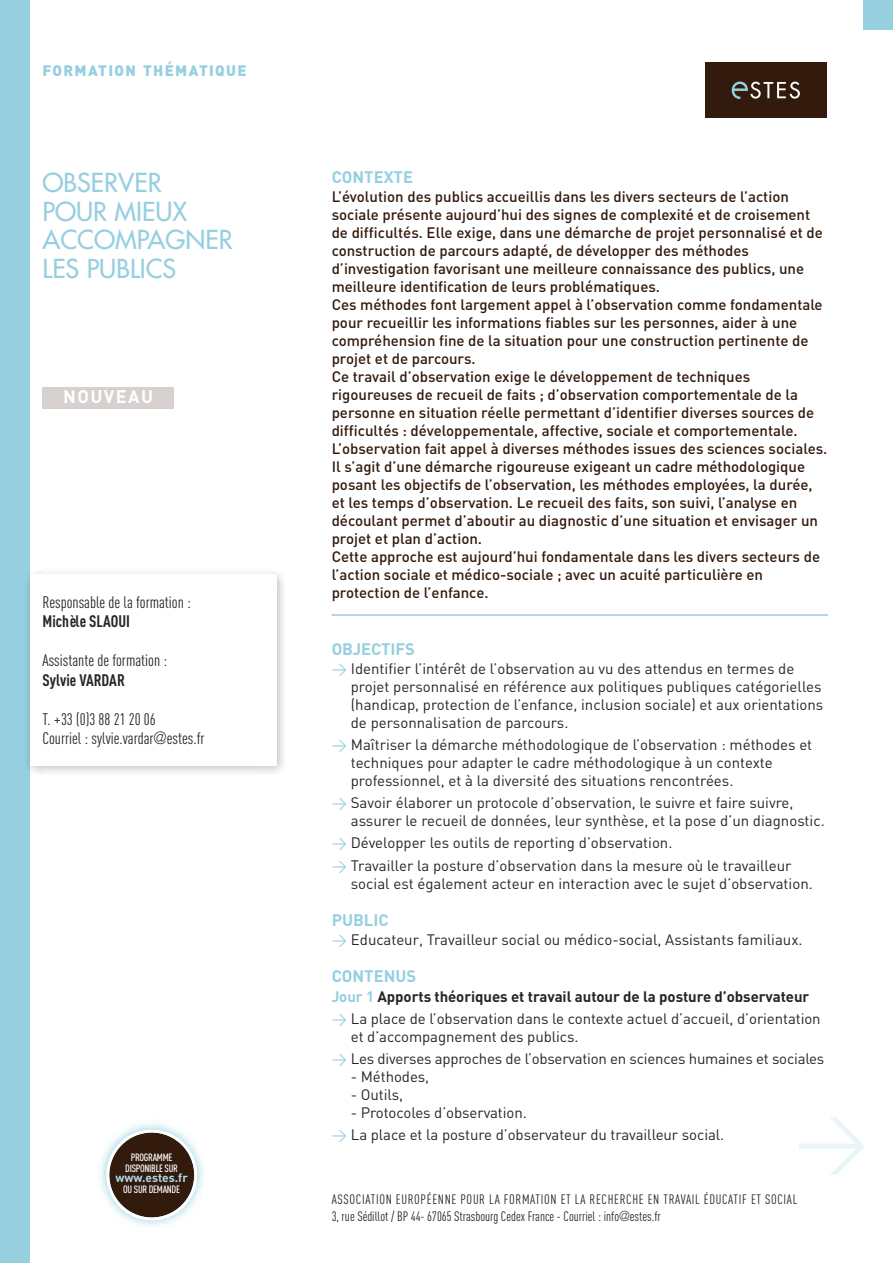
<style>
.page{position:relative;width:893px;height:1263px;background:#fff}
.page>*{position:absolute;margin:0;border:0;box-sizing:border-box;transform-origin:0 0}
.t1{font:72px "DIN";color:#eaf5f9}
.t2{font:25.5px/28.5px "Futura";color:#95cfe0}
.t3{font:700 18px "DIN";letter-spacing:.08em;color:#fff}
.t4{font:16.5px/19.5px "DIN Cond";color:#272526}
.t5{font:700 16.5px "DIN";color:#95cfe0}
.t6{font:700 16.5px "DIN Cond";color:#272526}
.t7{font:500 15px/18px "DIN";color:#321a0c}
.t8{font:15px/18px "DIN";color:#272526}
.t9{font:900 15px "DIN";letter-spacing:.09em;color:#95cfe0}
.t10{font:13.5px/17.1px "DIN Cond";letter-spacing:.045em;color:#272526}
.t11{font:700 12px "DIN";color:#b0dbe8}
.t12{font:500 10.5px/10.5px "DIN Cond";letter-spacing:-.025em;color:#fff;text-align:center}
.s1{font-family:"Futura";font-weight:300}
.s2{color:#95cfe0}
.s3{font-weight:700;color:#95cfe0}
.s4{font-weight:700}
</style>
<div class="page">
<img style="left:100px;top:1123px;width:103px;height:103px">
<svg style="left:106px;top:1129px;width:91px;height:91px"></svg>
<div style="left:0;top:0;width:30px;height:1263px;background:#95cfe0"></div>
<hr style="left:332px;top:614px;width:496px;height:2px;background:#95cfe0">
<div style="left:705px;top:63px;width:122px;height:55px;background:#321a0c"></div>
<svg style="left:732px;top:82px;width:68px;height:17px"></svg>
<div style="left:863px;top:0;width:30px;height:30px;background:#95cfe0"></div>
<div style="left:43px;top:387px;width:131px;height:21px;background:#d6d1ce"></div>
<p class="t9" style="left:43px;top:62px;width:206px">FORMATION THÉMATIQUE</p>
<h2 class="t2" style="left:43px;top:170px;width:192px">OBSERVER<br>POUR MIEUX<br>ACCOMPAGNER<br>LES PUBLICS</h2>
<p class="t5" style="left:332px;top:168px;width:83px">CONTEXTE</p>
<p class="t7" style="left:332px;top:188px;width:497px">L’évolution des publics accueillis dans les divers secteurs de l’action sociale présente aujourd’hui des signes de complexité et de croisement de difficultés. Elle exige, dans une démarche de projet personnalisé et de construction de parcours adapté, de développer des méthodes d’investigation favorisant une meilleure connaissance des publics, une meilleure identification de leurs problématiques.<br>Ces méthodes font largement appel à l’observation comme fondamentale pour recueillir les informations fiables sur les personnes, aider à une compréhension fine de la situation pour une construction pertinente de projet et de parcours.<br>Ce travail d’observation exige le développement de techniques rigoureuses de recueil de faits ; d’observation comportementale de la personne en situation réelle permettant d’identifier diverses sources de difficultés : développementale, affective, sociale et comportementale.<br>L’observation fait appel à diverses méthodes issues des sciences sociales.<br>Il s’agit d’une démarche rigoureuse exigeant un cadre méthodologique posant les objectifs de l’observation, les méthodes employées, la durée, et les temps d’observation. Le recueil des faits, son suivi, l’analyse en découlant permet d’aboutir au diagnostic d’une situation et envisager un projet et plan d’action.<br>Cette approche est aujourd’hui fondamentale dans les divers secteurs de l’action sociale et médico-sociale ; avec un acuité particulière en protection de l’enfance.</p>
<p class="t3" style="left:63px;top:386px;width:91px">NOUVEAU</p>
<p class="t4" style="left:43px;top:594px;width:150px">Responsable de la formation :</p>
<p class="t6" style="left:43px;top:616px;width:89px">Michèle SLAOUI</p>
<p class="t4" style="left:43px;top:652px;width:126px">Assistante de formation :</p>
<p class="t6" style="left:43px;top:674px;width:84px">Sylvie VARDAR</p>
<p class="t4" style="left:43px;top:711px;width:164px">T. +33 (0)3 88 21 20 06<br>Courriel : sylvie.vardar<span class="s1">@</span>estes.fr</p>
<p class="t5" style="left:332px;top:640px;width:85px">OBJECTIFS</p>
<p class="t8" style="left:351px;top:659px;width:474px;text-indent:-19px"><span class="s2">&gt;</span> Identifier l’intérêt de l’observation au vu des attendus en termes de projet personnalisé en référence aux politiques publiques catégorielles (handicap, protection de l’enfance, inclusion sociale) et aux orientations de personnalisation de parcours.</p>
<p class="t8" style="left:351px;top:736px;width:463px;text-indent:-19px"><span class="s2">&gt;</span> Maîtriser la démarche méthodologique de l’observation : méthodes et techniques pour adapter le cadre méthodologique à un contexte professionnel, et à la diversité des situations rencontrées.</p>
<p class="t8" style="left:351px;top:794px;width:475px;text-indent:-19px"><span class="s2">&gt;</span> Savoir élaborer un protocole d’observation, le suivre et faire suivre, assurer le recueil de données, leur synthèse, et la pose d’un diagnostic.</p>
<p class="t8" style="left:332px;top:832px;width:461px;line-height:22.2px"><span class="s2">&gt;</span> Développer les outils de reporting d’observation.<br><span class="s2">&gt;</span> Travailler la posture d’observation dans la mesure où le travailleur</p>
<p class="t8" style="left:351px;top:874px;width:464px">social est également acteur en interaction avec le sujet d’observation.</p>
<p class="t5" style="left:332px;top:911px;width:58px">PUBLIC</p>
<p class="t8" style="left:332px;top:931px;width:472px"><span class="s2">&gt;</span> Educateur, Travailleur social ou médico-social, Assistants familiaux.</p>
<p class="t5" style="left:332px;top:967px;width:86px">CONTENUS</p>
<p class="t8" style="left:332px;top:985px;width:491px;line-height:22.2px"><span class="s3">Jour 1</span> <span class="s4">Apports théoriques et travail autour de la posture d’observateur </span><span class="s2">&gt;</span> La place de l’observation dans le contexte actuel d’accueil, d’orientation</p>
<p class="t8" style="left:332px;top:1025px;width:494px;line-height:22.2px;text-indent:19px">et d’accompagnement des publics.<br><span class="s2">&gt;</span> Les diverses approches de l’observation en sciences humaines et sociales</p>
<p class="t8" style="left:351px;top:1068px;width:80px">- Méthodes,</p>
<p class="t8" style="left:351px;top:1086px;width:54px">- Outils,</p>
<p class="t8" style="left:332px;top:1102px;width:394px;line-height:22.2px;text-indent:19px">- Protocoles d’observation.<br><span class="s2">&gt;</span> La place et la posture d’observateur du travailleur social.</p>
<h1 class="t1" style="left:795px;top:1098px;width:75px">&gt;</h1>
<p class="t12" style="left:125px;top:1153px;width:54px">PROGRAMME<br>DISPONIBLE SUR</p>
<p class="t11" style="left:115px;top:1171px;width:74px">www.estes.fr</p>
<p class="t12" style="left:123px;top:1185px;width:58px">OU SUR DEMANDE</p>
<p class="t10" style="left:332px;top:1191px;width:467px">ASSOCIATION EUROPÉENNE POUR LA FORMATION ET LA RECHERCHE EN TRAVAIL ÉDUCATIF ET SOCIAL<br>3, rue Sédillot / BP 44- 67065 Strasbourg Cedex France - Courriel : info<span class="s1">@</span>estes.fr</p>
</div>
